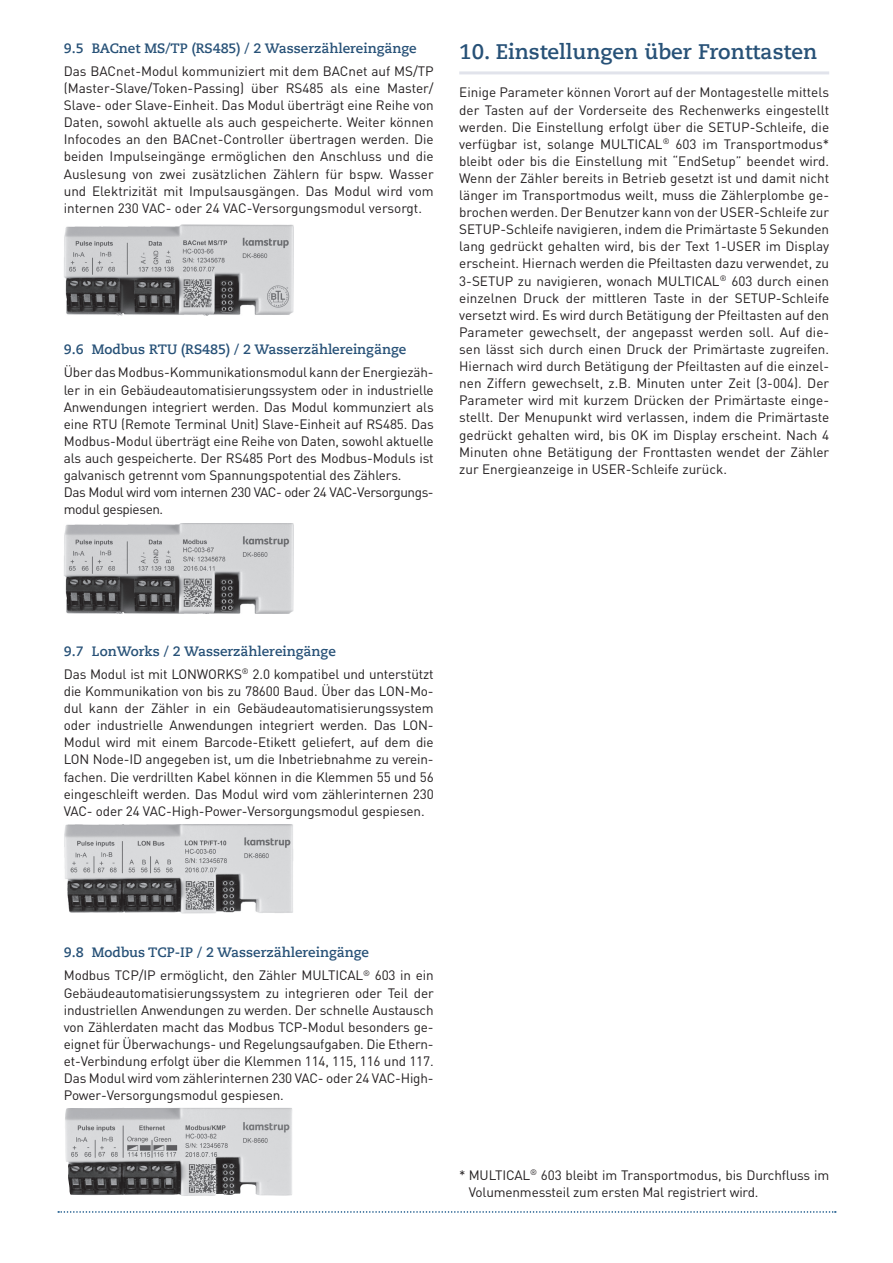
<style>
.page{position:relative;width:893px;height:1263px;background:#fff}
.page>*{position:absolute;margin:0;border:0;box-sizing:border-box;transform-origin:0 0}
.Titel_Linie-unten{font:700 21px "Caecilia Com 75";color:#275177}
.Grundtext{font:13.5px/17.1px "DIN Pro";letter-spacing:-.01em;color:#231f20;text-align:justify}
.Zwischentitel{font:700 13.5px "Caecilia Com 75";color:#275177}
.Grundtext-2{font:13.5px/17.1px "DIN Pro";letter-spacing:-.03em;color:#231f20}
</style>
<div class="page">
<svg style="left:58px;top:1211px;width:778px;height:2px"></svg>
<hr style="left:459px;top:71px;width:370px;height:3px;background:#e1e3eb">
<img style="left:64px;top:225px;width:229px;height:90px">
<img style="left:64px;top:523px;width:229px;height:91px">
<img style="left:64px;top:825px;width:229px;height:88px">
<img style="left:65px;top:1108px;width:227px;height:88px">
<p class="Zwischentitel" style="left:64px;top:39px;width:354px">9.5 BACnet MS/TP (RS485) / 2 Wasserzählereingänge</p>
<p class="Grundtext" style="left:64px;top:62px;width:371px">Das BACnet-Modul kommuniziert mit dem BACnet auf MS/TP (Master-Slave/Token-Passing) über RS485 als eine Master/ Slave- oder Slave-Einheit. Das Modul überträgt eine Reihe von Daten, sowohl aktuelle als auch gespeicherte. Weiter können Infocodes an den BACnet-Controller übertragen werden. Die beiden Impulseingänge ermöglichen den Anschluss und die Auslesung von zwei zusätzlichen Zählern für bspw. Wasser und Elektrizität mit Impulsausgängen. Das Modul wird vom internen 230 VAC- oder 24 VAC-Versorgungsmodul versorgt.</p>
<p class="Zwischentitel" style="left:64px;top:340px;width:344px">9.6 Modbus RTU (RS485) / 2 Wasserzählereingänge</p>
<p class="Grundtext" style="left:64px;top:363px;width:371px">Über das Modbus-Kommunikationsmodul kann der Energiezäh&shy;ler in ein Gebäudeautomatisierungssystem oder in industrielle Anwendungen integriert werden. Das Modul kommunziert als eine RTU (Remote Terminal Unit) Slave-Einheit auf RS485. Das Modbus-Modul überträgt eine Reihe von Daten, sowohl aktuelle als auch gespeicherte. Der RS485 Port des Modbus-Moduls ist galvanisch getrennt vom Spannungspotential des Zählers.</p>
<p class="Grundtext-2" style="left:64px;top:483px;width:371px">Das Modul wird vom internen 230 VAC- oder 24 VAC-Versorgungs&shy;modul gespiesen.</p>
<p class="Titel_Linie-unten" style="left:459px;top:37px;width:359px">10. Einstellungen über Fronttasten</p>
<p class="Grundtext" style="left:459px;top:83px;width:371px">Einige Parameter können Vorort auf der Montagestelle mittels der Tasten auf der Vorderseite des Rechenwerks eingestellt werden. Die Einstellung erfolgt über die SETUP-Schleife, die verfügbar ist, solange MULTICAL<sup>®</sup> 603 im Transportmodus* bleibt oder bis die Einstellung mit “EndSetup” beendet wird.<br>Wenn der Zähler bereits in Betrieb gesetzt ist und damit nicht länger im Transportmodus weilt, muss die Zählerplombe ge&shy;brochen werden. Der Benutzer kann von der USER-Schleife zur SETUP-Schleife navigieren, indem die Primärtaste 5 Sekunden lang gedrückt gehalten wird, bis der Text 1-USER im Display erscheint. Hiernach werden die Pfeiltasten dazu verwendet, zu 3-SETUP zu navigieren, wonach MULTICAL<sup>®</sup> 603 durch einen einzelnen Druck der mittleren Taste in der SETUP-Schleife versetzt wird. Es wird durch Betätigung der Pfeiltasten auf den Parameter gewechselt, der angepasst werden soll. Auf die&shy;sen lässt sich durch einen Druck der Primärtaste zugreifen.<br>Hiernach wird durch Betätigung der Pfeiltasten auf die einzel&shy;nen Ziffern gewechselt, z.B. Minuten unter Zeit (3-004). Der Parameter wird mit kurzem Drücken der Primärtaste einge&shy;stellt. Der Menupunkt wird verlassen, indem die Primärtaste gedrückt gehalten wird, bis OK im Display erscheint. Nach 4<br>Minuten ohne Betätigung der Fronttasten wendet der Zähler zur Energieanzeige in USER-Schleife zurück.</p>
<p class="Zwischentitel" style="left:64px;top:642px;width:274px">9.7 LonWorks / 2 Wasserzählereingänge</p>
<p class="Grundtext" style="left:64px;top:665px;width:371px">Das Modul ist mit LONWORKS<sup>®</sup> 2.0 kompatibel und unterstützt die Kommunikation von bis zu 78600 Baud. Über das LON-Mo&shy;dul kann der Zähler in ein Gebäudeautomatisierungssystem oder industrielle Anwendungen integriert werden. Das LON-Modul wird mit einem Barcode-Etikett geliefert, auf dem die LON Node-ID angegeben ist, um die Inbetriebnahme zu verein&shy;fachen. Die verdrillten Kabel können in die Klemmen 55 und 56 eingeschleift werden. Das Modul wird vom zählerinternen 230<br>VAC- oder 24 VAC-High-Power-Versorgungsmodul gespiesen.</p>
<p class="Zwischentitel" style="left:64px;top:943px;width:307px">9.8 Modbus TCP-IP / 2 Wasserzählereingänge</p>
<p class="Grundtext" style="left:64px;top:966px;width:371px">Modbus TCP/IP ermöglicht, den Zähler MULTICAL<sup>®</sup> 603 in ein Gebäudeautomatisierungssystem zu integrieren oder Teil der industriellen Anwendungen zu werden. Der schnelle Austausch von Zählerdaten macht das Modbus TCP-Modul besonders ge&shy;eignet für Überwachungs- und Regelungsaufgaben. Die Ethern&shy;et-Verbindung erfolgt über die Klemmen 114, 115, 116 und 117.<br>Das Modul wird vom zählerinternen 230 VAC- oder 24 VAC-High-Power-Versorgungsmodul gespiesen.</p>
<p class="Grundtext" style="left:469px;top:1166px;width:362px;text-indent:-9px">* MULTICAL<sup>®</sup> 603 bleibt im Transportmodus, bis Durchfluss im<br>Volumenmessteil zum ersten Mal registriert wird.</p>
</div>
